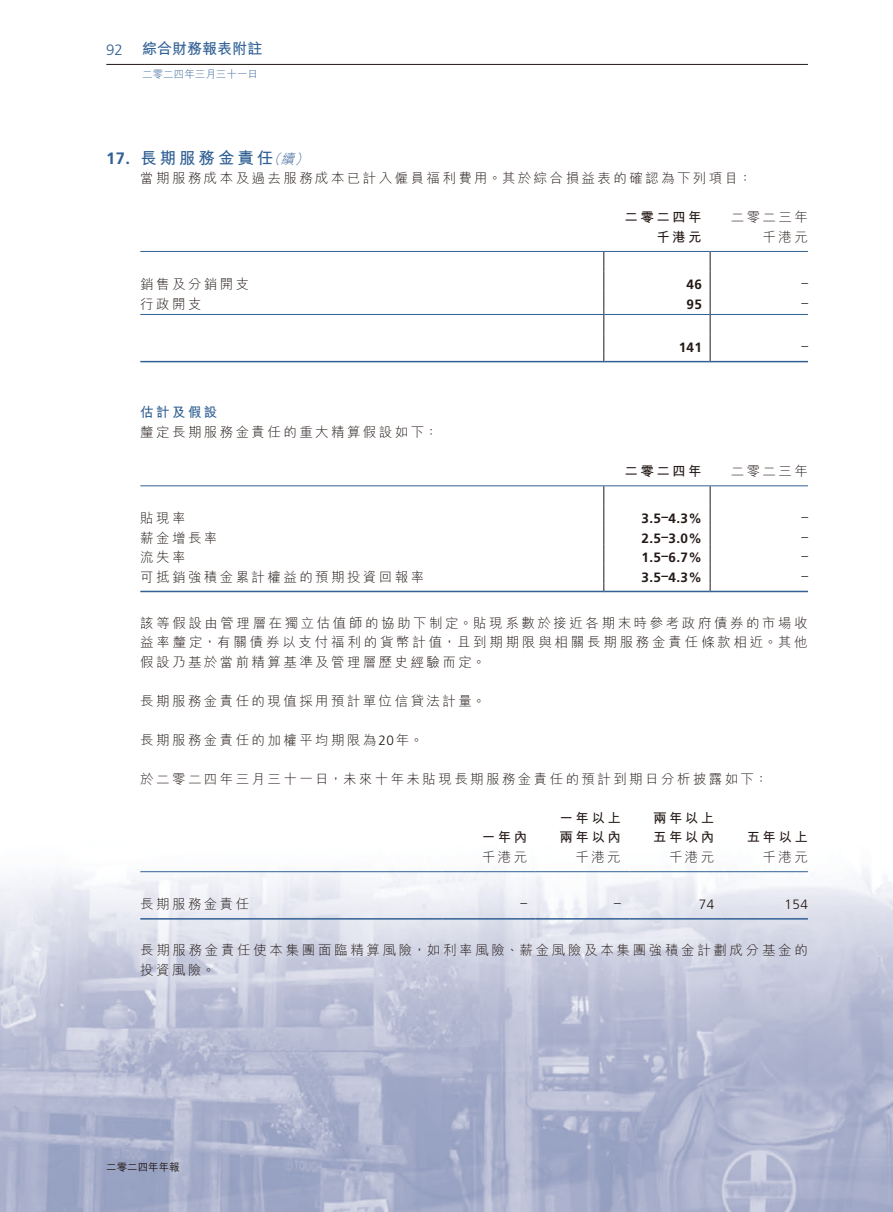
<style>
.page{position:relative;width:893px;height:1212px;background:#fff}
.page>*{position:absolute;margin:0;border:0;box-sizing:border-box;transform-origin:0 0}
.t1{font:700 16.5px "M Hei HK";letter-spacing:.18em;color:#316095}
.t2{font:700 16.5px "Frutiger LT Std";color:#316095}
.t3{font:700 15px "M Hei HK";letter-spacing:.005em;color:#316095}
.t4{font:300 15px "Frutiger LT Std";color:#316095}
.t5{font:300 13.5px/19.5px "M Hei HK";letter-spacing:.18em;color:#231916;text-align:justify}
.t6{font:700 13.5px "Frutiger LT Std";letter-spacing:.03em;color:#231916}
.t7{font:700 13.5px/19.5px "M Hei HK";letter-spacing:.18em;color:#231916}
.t8{font:300 13.5px "Frutiger LT Std";color:#231916}
.t9{font:700 13.5px "M Hei HK";letter-spacing:.18em;color:#316095}
.t10{font:italic 300 13.5px "M Hei HK";color:#316095}
.t11{font:300 10.5px "M Hei HK";letter-spacing:.005em;color:#316095}
.t12{font:500 10.5px "M Hei HK";color:#231916}
.s1{font-family:"Frutiger LT Std"}
</style>
<div class="page">
<img style="left:0;top:63px;width:893px;height:1149px">
<hr style="left:106px;top:64px;width:702px;height:1px;background:#231916">
<svg style="left:603px;top:252px;width:1px;height:110px"></svg>
<svg style="left:710px;top:252px;width:1px;height:109px"></svg>
<hr style="left:140px;top:251px;width:464px;height:1px;background:#316095">
<hr style="left:604px;top:251px;width:106px;height:1px;background:#316095">
<hr style="left:710px;top:251px;width:98px;height:1px;background:#316095">
<hr style="left:140px;top:314px;width:463px;height:1px;background:#316095">
<hr style="left:604px;top:314px;width:106px;height:1px;background:#316095">
<hr style="left:710px;top:314px;width:98px;height:1px;background:#316095">
<hr style="left:140px;top:361px;width:463px;height:1px;background:#316095">
<hr style="left:604px;top:361px;width:106px;height:1px;background:#316095">
<hr style="left:710px;top:361px;width:98px;height:1px;background:#316095">
<svg style="left:603px;top:486px;width:1px;height:106px"></svg>
<svg style="left:710px;top:486px;width:1px;height:105px"></svg>
<hr style="left:140px;top:485px;width:464px;height:1px;background:#316095">
<hr style="left:604px;top:485px;width:106px;height:1px;background:#316095">
<hr style="left:710px;top:485px;width:98px;height:1px;background:#316095">
<hr style="left:140px;top:591px;width:463px;height:1px;background:#316095">
<hr style="left:604px;top:591px;width:106px;height:1px;background:#316095">
<hr style="left:710px;top:591px;width:98px;height:1px;background:#316095">
<hr style="left:140px;top:871px;width:302px;height:1px;background:#316095">
<hr style="left:442px;top:871px;width:94px;height:1px;background:#316095">
<hr style="left:536px;top:871px;width:93px;height:1px;background:#316095">
<hr style="left:629px;top:871px;width:94px;height:1px;background:#316095">
<hr style="left:723px;top:871px;width:85px;height:1px;background:#316095">
<hr style="left:140px;top:918px;width:302px;height:1px;background:#316095">
<hr style="left:442px;top:918px;width:94px;height:1px;background:#316095">
<hr style="left:536px;top:918px;width:93px;height:1px;background:#316095">
<hr style="left:629px;top:918px;width:94px;height:1px;background:#316095">
<hr style="left:723px;top:918px;width:85px;height:1px;background:#316095">
<p class="t4" style="left:106px;top:42px;width:18px">92</p>
<p class="t3" style="left:142px;top:38px;width:122px">綜合財務報表附註</p>
<p class="t11" style="left:142px;top:69px;width:117px">二零二四年三月三十一日</p>
<p class="t2" style="left:106px;top:148px;width:25px">17.</p>
<p class="t1" style="left:140px;top:146px;width:135px">長期服務金責任</p>
<p class="t10" style="left:281px;top:152px;width:18px">續</p>
<p class="t10" style="left:267px;top:152px;width:18px">（</p>
<p class="t10" style="left:295px;top:152px;width:18px">(</p>
<p class="t5" style="left:140px;top:168px;width:613px">當期服務成本及過去服務成本已計入僱員福利費用。其於綜合損益表的確認為下列項目：</p>
<p class="t5" style="left:731px;top:207px;width:79px">二零二三年</p>
<p class="t7" style="left:624px;top:206px;width:79px">二零二四年</p>
<p class="t7" style="left:656px;top:226px;width:47px">千港元</p>
<p class="t5" style="left:763px;top:227px;width:47px">千港元</p>
<p class="t5" style="left:140px;top:274px;width:110px">銷售及分銷開支</p>
<p class="t5" style="left:140px;top:294px;width:63px">行政開支</p>
<p class="t6" style="left:687px;top:276px;width:17px">46</p>
<p class="t8" style="left:802px;top:275px;width:8px">–</p>
<p class="t6" style="left:687px;top:296px;width:17px">95</p>
<p class="t8" style="left:802px;top:294px;width:8px">–</p>
<p class="t6" style="left:679px;top:339px;width:25px">141</p>
<p class="t8" style="left:801px;top:338px;width:8px">–</p>
<p class="t9" style="left:140px;top:403px;width:79px">估計及假設</p>
<p class="t5" style="left:140px;top:422px;width:299px">釐定長期服務金責任的重大精算假設如下：</p>
<p class="t7" style="left:624px;top:460px;width:79px">二零二四年</p>
<p class="t5" style="left:731px;top:461px;width:79px">二零二三年</p>
<p class="t5" style="left:140px;top:509px;width:47px">貼現率</p>
<p class="t6" style="left:669px;top:511px;width:35px">4.3%</p>
<p class="t6" style="left:642px;top:511px;width:21px">3.5</p>
<p class="t6" style="left:661px;top:509px;width:8px">–</p>
<p class="t8" style="left:801px;top:509px;width:8px">–</p>
<p class="t5" style="left:140px;top:528px;width:79px">薪金增長率</p>
<p class="t6" style="left:669px;top:530px;width:35px">3.0%</p>
<p class="t6" style="left:642px;top:530px;width:21px">2.5</p>
<p class="t6" style="left:661px;top:528px;width:8px">–</p>
<p class="t8" style="left:801px;top:529px;width:8px">–</p>
<p class="t5" style="left:140px;top:547px;width:47px">流失率</p>
<p class="t6" style="left:669px;top:550px;width:35px">6.7%</p>
<p class="t6" style="left:642px;top:550px;width:21px">1.5</p>
<p class="t6" style="left:661px;top:548px;width:8px">–</p>
<p class="t8" style="left:801px;top:548px;width:8px">–</p>
<p class="t5" style="left:140px;top:567px;width:285px">可抵銷強積金累計權益的預期投資回報率</p>
<p class="t5" style="left:140px;top:613px;width:669px">該等假設由管理層在獨立估值師的協助下制定。貼現系數於接近各期末時參考政府債券的市場收益率釐定，有關債券以支付福利的貨幣計值，且到期期限與相關長期服務金責任條款相近。其他假設乃基於當前精算基準及管理層歷史經驗而定。</p>
<p class="t5" style="left:140px;top:691px;width:347px">長期服務金責任的現值採用預計單位信貸法計量。</p>
<p class="t5" style="left:140px;top:730px;width:285px">長期服務金責任的加權平均期限為<span class="s1">20</span>年。</p>
<p class="t5" style="left:140px;top:769px;width:629px">於二零二四年三月三十一日，未來十年未貼現長期服務金責任的預計到期日分析披露如下：</p>
<p class="t6" style="left:669px;top:569px;width:35px">4.3%</p>
<p class="t6" style="left:642px;top:569px;width:21px">3.5</p>
<p class="t6" style="left:661px;top:567px;width:8px">–</p>
<p class="t8" style="left:801px;top:568px;width:8px">–</p>
<p class="t7" style="left:482px;top:826px;width:47px">一年內</p>
<p class="t5" style="left:482px;top:847px;width:47px">千港元</p>
<p class="t7" style="left:560px;top:807px;width:63px">一年以上兩年以內</p>
<p class="t7" style="left:653px;top:807px;width:63px">兩年以上</p>
<p class="t7" style="left:653px;top:826px;width:63px">五年以內</p>
<p class="t5" style="left:575px;top:847px;width:47px">千港元</p>
<p class="t5" style="left:669px;top:847px;width:47px">千港元</p>
<p class="t7" style="left:747px;top:826px;width:63px">五年以上</p>
<p class="t5" style="left:763px;top:847px;width:47px">千港元</p>
<p class="t5" style="left:140px;top:894px;width:110px">長期服務金責任</p>
<p class="t5" style="left:140px;top:940px;width:669px">長期服務金責任使本集團面臨精算風險，如利率風險、薪金風險及本集團強積金計劃成分基金的投資風險。</p>
<p class="t8" style="left:699px;top:897px;width:17px">74</p>
<p class="t8" style="left:785px;top:897px;width:25px">154</p>
<p class="t8" style="left:520px;top:895px;width:8px">–</p>
<p class="t8" style="left:614px;top:895px;width:8px">–</p>
<p class="t12" style="left:106px;top:1160px;width:75px">二零二四年年報</p>
</div>
